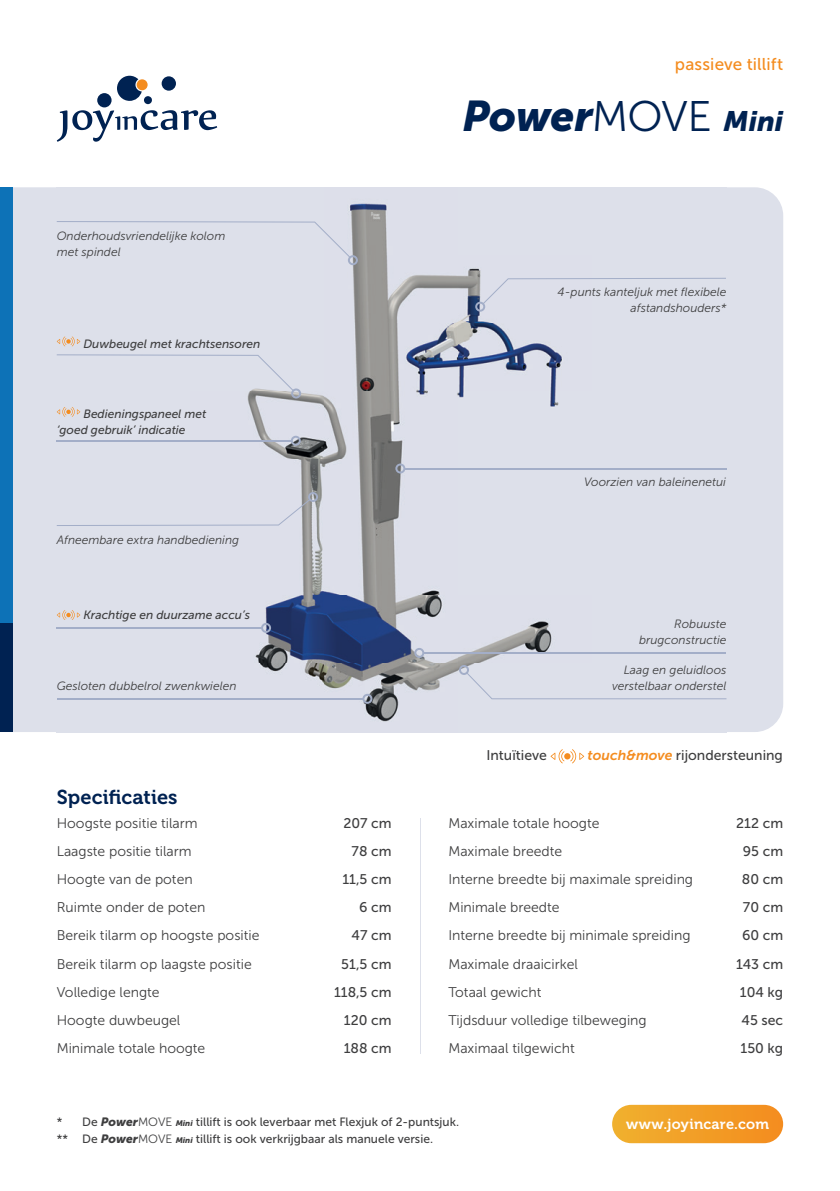
<style>
.page{position:relative;width:840px;height:1191px;background:#fff}
.page>*{position:absolute;margin:0;border:0;box-sizing:border-box;transform-origin:0 0}
.t1{font:italic 42.6px "Museo Sans 900";letter-spacing:-.01em;color:#002252}
.t2{font:20px "Museo 700";letter-spacing:.005em;color:#002252}
.t3{font:17px "Museo Sans 500";letter-spacing:.01em;color:#f48c1f}
.t4{font:14.4px "Museo 700";letter-spacing:.015em;color:#fff}
.t5{font:14px "Museo Sans 300";color:#3e3e3f}
.t6{font:14px "Museo Sans 500";color:#3e3e3f}
.t7{font:italic 12px/16px "Museo Sans 300";color:#3e3e3f;text-align:right}
.t8{font:12px "Museo Sans 500";color:#3e3e3f}
.t9{font:italic 12px/16px "Museo Sans 500";color:#3e3e3f}
.s1{font-family:"Museo Sans 300";font-style:normal}
.s2{font-size:28px}
.s3{font-family:"Museo Sans 700";font-style:italic;color:#f48c1f}
.s4{font-family:"Museo Sans 900";font-style:italic}
.s5{font-family:"Museo Sans 300"}
.s6{font-family:"Museo Sans 900";font-style:italic;font-size:8px}
</style>
<div class="page">
<hr style="left:419px;top:818px;width:1px;height:235px;background:#dde0ea">
<div style="left:611px;top:1104px;width:171px;height:39px;background:linear-gradient(to right,#f0b335,#f38b1c);border-radius:19px"></div>
<div style="left:161px;top:76px;width:15px;height:15px;background:#002252;border-radius:50%"></div>
<div style="left:97px;top:93px;width:14px;height:14px;background:#002252;border-radius:50%"></div>
<svg style="left:57px;top:110px;width:160px;height:32px"></svg>
<svg style="left:117px;top:76px;width:35px;height:28px"></svg>
<svg style="left:550px;top:749px;width:34px;height:14px"></svg>
<div style="left:12px;top:187px;width:770px;height:545px;background:#dde0ea"></div>
<img style="left:57px;top:187px;width:669px;height:545px">
<svg style="left:57px;top:610px;width:23px;height:10px"></svg>
<svg style="left:57px;top:336px;width:23px;height:10px"></svg>
<svg style="left:57px;top:407px;width:23px;height:10px"></svg>
<div style="left:475px;top:278px;width:250px;height:34px;background:#dde0ea"></div>
<hr style="left:57px;top:698px;width:306px;height:1px;background:#a3aec8">
<svg style="left:362px;top:694px;width:10px;height:10px"></svg>
<hr style="left:57px;top:627px;width:205px;height:1px;background:#a3aec8">
<svg style="left:261px;top:623px;width:10px;height:10px"></svg>
<hr style="left:57px;top:440px;width:234px;height:1px;background:#a3aec8">
<svg style="left:290px;top:436px;width:10px;height:10px"></svg>
<div style="left:57px;top:221px;width:300px;height:44px;background:#dde0ea"></div>
<svg style="left:57px;top:354px;width:244px;height:44px;background:#d9dce6"></svg>
<svg style="left:57px;top:492px;width:261px;height:34px;background:#d7dae5"></svg>
<hr style="left:404px;top:468px;width:322px;height:1px;background:#a3aec8">
<svg style="left:395px;top:463px;width:10px;height:10px"></svg>
<div style="left:0;top:187px;width:12px;height:441px;background:#0d72b7"></div>
<div style="left:0;top:623px;width:12px;height:109px;background:#002252"></div>
<hr style="left:423px;top:652px;width:302px;height:1px;background:#a3aec8">
<svg style="left:414px;top:648px;width:10px;height:10px"></svg>
<div style="left:458px;top:665px;width:268px;height:34px;background:#dde0ea"></div>
<p class="t3" style="left:674px;top:54px;width:110px">passieve tillift</p>
<p class="t7" style="left:57px;top:228px;width:170px;text-align:left">Onderhoudsvriendelijke kolom met spindel</p>
<p class="t9" style="left:83px;top:336px;width:178px">Duwbeugel met krachtsensoren</p>
<p class="t9" style="left:57px;top:406px;width:151px;text-indent:27px">Bedieningspaneel met ‘goed gebruik’ indicatie</p>
<p class="t7" style="left:57px;top:531px;width:184px">Afneembare extra handbediening</p>
<p class="t9" style="left:83px;top:607px;width:168px">Krachtige en duurzame accu’s</p>
<p class="t7" style="left:57px;top:678px;width:181px">Gesloten dubbelrol zwenkwielen</p>
<h2 class="t2" style="left:57px;top:785px;width:122px">Specificaties</h2>
<p class="t5" style="left:57px;top:816px;width:142px">Hoogste positie tilarm</p>
<p class="t6" style="left:343px;top:816px;width:50px">207 cm</p>
<p class="t5" style="left:57px;top:844px;width:136px">Laagste positie tilarm</p>
<p class="t6" style="left:351px;top:844px;width:41px">78 cm</p>
<p class="t5" style="left:57px;top:872px;width:137px">Hoogte van de poten</p>
<p class="t6" style="left:342px;top:872px;width:51px">11,5 cm</p>
<p class="t5" style="left:57px;top:900px;width:150px">Ruimte onder de poten</p>
<p class="t6" style="left:359px;top:900px;width:34px">6 cm</p>
<p class="t5" style="left:57px;top:928px;width:204px">Bereik tilarm op hoogste positie</p>
<p class="t6" style="left:351px;top:928px;width:41px">47 cm</p>
<p class="t5" style="left:57px;top:956px;width:196px">Bereik tilarm op laagste positie</p>
<p class="t6" style="left:341px;top:956px;width:52px">51,5 cm</p>
<p class="t5" style="left:57px;top:984px;width:104px">Volledige lengte</p>
<p class="t6" style="left:334px;top:984px;width:59px">118,5 cm</p>
<p class="t5" style="left:57px;top:1012px;width:125px">Hoogte duwbeugel</p>
<p class="t6" style="left:344px;top:1012px;width:49px">120 cm</p>
<p class="t5" style="left:57px;top:1040px;width:150px">Minimale totale hoogte</p>
<p class="t6" style="left:343px;top:1040px;width:49px">188 cm</p>
<h1 class="t1" style="left:462px;top:91px;width:322px">Power<span class="s1">MOVE</span> <span class="s2">Mini</span></h1>
<p class="t7" style="left:557px;top:284px;width:170px">4-punts kanteljuk met flexibele afstandshouders*</p>
<p class="t7" style="left:584px;top:474px;width:143px">Voorzien van baleinenetui</p>
<p class="t7" style="left:638px;top:616px;width:89px">Robuuste brugconstructie</p>
<p class="t7" style="left:612px;top:662px;width:116px">Laag en geluidloos verstelbaar onderstel</p>
<p class="t6" style="left:486px;top:748px;width:62px">Intuïtieve</p>
<p class="t6" style="left:587px;top:748px;width:197px"><span class="s3">touch&amp;move</span> rijondersteuning</p>
<p class="t5" style="left:448px;top:816px;width:153px">Maximale totale hoogte</p>
<p class="t6" style="left:735px;top:816px;width:48px">212 cm</p>
<p class="t5" style="left:448px;top:844px;width:115px">Maximale breedte</p>
<p class="t6" style="left:742px;top:844px;width:42px">95 cm</p>
<p class="t5" style="left:448px;top:872px;width:246px">Interne breedte bij maximale spreiding</p>
<p class="t6" style="left:741px;top:872px;width:43px">80 cm</p>
<p class="t5" style="left:448px;top:900px;width:113px">Minimale breedte</p>
<p class="t6" style="left:742px;top:900px;width:42px">70 cm</p>
<p class="t5" style="left:448px;top:928px;width:243px">Interne breedte bij minimale spreiding</p>
<p class="t6" style="left:741px;top:928px;width:43px">60 cm</p>
<p class="t5" style="left:448px;top:956px;width:131px">Maximale draaicirkel</p>
<p class="t6" style="left:735px;top:956px;width:49px">143 cm</p>
<p class="t5" style="left:448px;top:984px;width:95px">Totaal gewicht</p>
<p class="t6" style="left:739px;top:984px;width:45px">104 kg</p>
<p class="t5" style="left:448px;top:1012px;width:200px">Tijdsduur volledige tilbeweging</p>
<p class="t6" style="left:741px;top:1012px;width:43px">45 sec</p>
<p class="t5" style="left:448px;top:1040px;width:128px">Maximaal tilgewicht</p>
<p class="t6" style="left:740px;top:1040px;width:44px">150 kg</p>
<p class="t8" style="left:57px;top:1115px;width:403px">* De <span class="s4">Power</span><span class="s5">MOVE</span> <span class="s6">Mini</span> tillift is ook leverbaar met Flexjuk of 2-puntsjuk.</p>
<p class="t8" style="left:57px;top:1132px;width:377px">** De <span class="s4">Power</span><span class="s5">MOVE</span> <span class="s6">Mini</span> tillift is ook verkrijgbaar als manuele versie.</p>
<p class="t4" style="left:626px;top:1116px;width:144px">www.joyincare.com</p>
</div>
